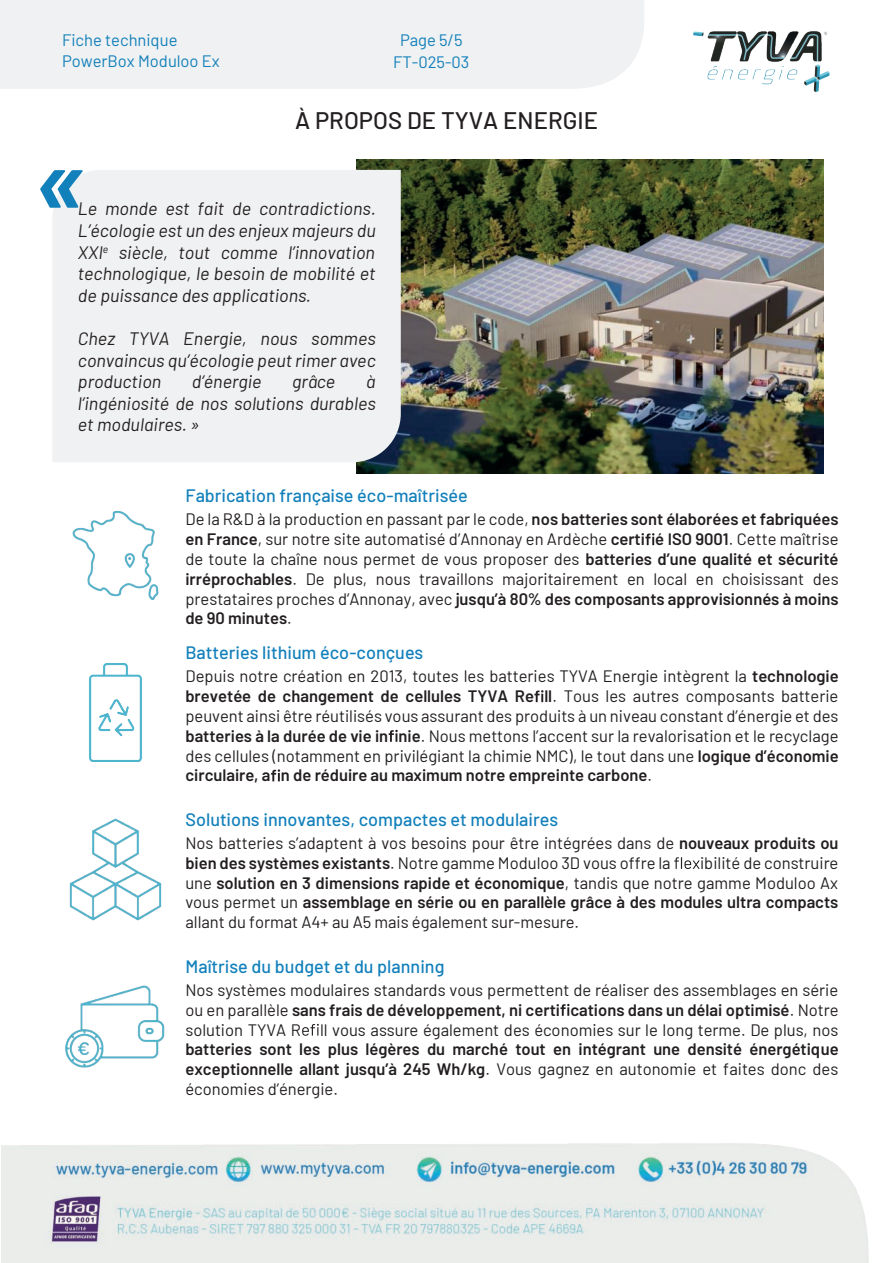
<style>
.page{position:relative;width:893px;height:1263px;background:#fff}
.page>*{position:absolute;margin:0;border:0;box-sizing:border-box;transform-origin:0 0}
.t1{font:500 24px "Barlow";color:#231f20}
.t2{font:italic 18px/21.6px "Barlow";color:#231f20;text-align:justify}
.t3{font:500 18px "Barlow";color:#1280bb}
.t4{font:16.5px/19.8px "Barlow";color:#231f20;text-align:justify}
.t5{font:600 16.5px/19.8px "Barlow";color:#231f20;text-align:justify}
.t6{font:16.5px "Barlow";color:#1280bb}
.s1{font-weight:600}
.s2{font-weight:400}
</style>
<div class="page">
<div style="left:0;top:0;width:644px;height:89px;background:#f0f1f2"></div>
<img style="left:2px;top:1143px;width:867px;height:120px">
<img style="left:693px;top:31px;width:137px;height:62px">
<svg style="left:645px;top:533px;width:9px;height:12px"></svg>
<svg style="left:534px;top:690px;width:9px;height:12px"></svg>
<svg style="left:389px;top:730px;width:9px;height:12px"></svg>
<svg style="left:271px;top:769px;width:9px;height:12px"></svg>
<svg style="left:674px;top:857px;width:26px;height:12px"></svg>
<svg style="left:560px;top:1004px;width:10px;height:12px"></svg>
<svg style="left:302px;top:1024px;width:17px;height:12px"></svg>
<img style="left:72px;top:510px;width:87px;height:90px">
<img style="left:89px;top:663px;width:53px;height:99px">
<img style="left:69px;top:818px;width:93px;height:102px">
<img style="left:65px;top:985px;width:100px;height:83px">
<img style="left:357px;top:160px;width:466px;height:313px">
<div style="left:53px;top:170px;width:348px;height:292px;background:#f0f1f2"></div>
<div style="left:67px;top:190px;width:319px;height:252px;background:#f0f1f2"></div>
<div style="left:53px;top:170px;width:36px;height:87px;background:#f0f1f2"></div>
<svg style="left:40px;top:170px;width:43px;height:38px"></svg>
<p class="t6" style="left:62px;top:28px;width:117px">Fiche technique</p>
<p class="t6" style="left:400px;top:28px;width:64px">Page 5/5</p>
<p class="t6" style="left:62px;top:49px;width:159px">PowerBox Moduloo Ex</p>
<p class="t6" style="left:393px;top:50px;width:78px">FT-025-03</p>
<h1 class="t1" style="left:295px;top:103px;width:304px">À PROPOS DE TYVA ENERGIE</h1>
<p class="t2" style="left:78px;top:197px;width:299px">Le monde est fait de contradictions.<br>L’écologie est un des enjeux majeurs du XXI<sup>e</sup> siècle, tout comme l’innovation technologique, le besoin de mobilité et de puissance des applications.</p>
<p class="t2" style="left:78px;top:326px;width:299px">Chez TYVA Energie, nous sommes convaincus qu’écologie peut rimer avec production</p>
<p class="t2" style="left:192px;top:369px;width:71px">d’énergie</p>
<p class="t2" style="left:292px;top:369px;width:44px">grâce</p>
<p class="t2" style="left:78px;top:369px;width:299px;text-indent:288px">à l’ingéniosité de nos solutions durables et modulaires. »</p>
<p class="t3" style="left:185px;top:482px;width:284px">Fabrication française éco-maîtrisée</p>
<p class="t4" style="left:185px;top:508px;width:655px">De la R&amp;D à la production en passant par le code, <span class="s1">nos batteries sont élaborées et fabriquées en France</span>, sur notre site automatisé d’Annonay en Ardèche <span class="s1">certi é ISO 9001</span>. Cette maîtrise de toute la chaîne nous permet de vous proposer des <span class="s1">batteries d’une qualité et sécurité irréprochables</span>. De plus, nous travaillons majoritairement en local en choisissant des prestataires proches d’Annonay, avec <span class="s1">jusqu’à 80% des composants approvisionnés à moins de 90 minutes</span>.</p>
<p class="t3" style="left:185px;top:639px;width:239px">Batteries lithium éco-conçues</p>
<p class="t4" style="left:185px;top:665px;width:655px">Depuis notre création en 2013, toutes les batteries TYVA Energie intègrent la <span class="s1">technologie brevetée de changement de cellules TYVA Re ll</span>. Tous les autres composants batterie peuvent ainsi être réutilisés vous assurant des produits à un niveau constant d’énergie et des <span class="s1">batteries à la durée de vie in nie</span>. Nous mettons l’accent sur la revalorisation et le recyclage des cellules (notamment en privilégiant la chimie NMC), le tout dans une <span class="s1">logique d’économie circulaire, a n de réduire au maximum notre empreinte carbone</span>.</p>
<p class="t3" style="left:185px;top:806px;width:374px">Solutions innovantes, compactes et modulaires</p>
<p class="t4" style="left:185px;top:832px;width:655px">Nos batteries s’adaptent à vos besoins pour être intégrées dans de <span class="s1">nouveaux produits ou bien des systèmes existants</span>. Notre gamme Moduloo 3D vous offre la</p>
<p class="t4" style="left:185px;top:852px;width:655px;text-indent:515px">ibilité de construire une <span class="s1">solution en 3 dimensions rapide et économique</span>, tandis que notre gamme Moduloo Ax vous permet un <span class="s1">assemblage en série ou en parallèle grâce à des modules ultra compacts </span>allant du format A4+ au A5 mais également sur-mesure.</p>
<p class="t3" style="left:185px;top:953px;width:261px">Maîtrise du budget et du planning</p>
<p class="t4" style="left:185px;top:979px;width:655px">Nos systèmes modulaires standards vous permettent de réaliser des assemblages en série ou en parallèle <span class="s1">sans frais de développement, ni certi cations dans un délai optimisé</span>. Notre solution TYVA R ll vous assure également des économies sur le long terme. De plus, nos</p>
<p class="t5" style="left:185px;top:1038px;width:655px">batteries sont les plus légères du marché tout en intégrant une densité énergétique exceptionnelle allant jusqu’à 245 Wh/kg<span class="s2">. Vous gagnez en autonomie et faites donc des économies d’énergie.</span></p>
</div>
